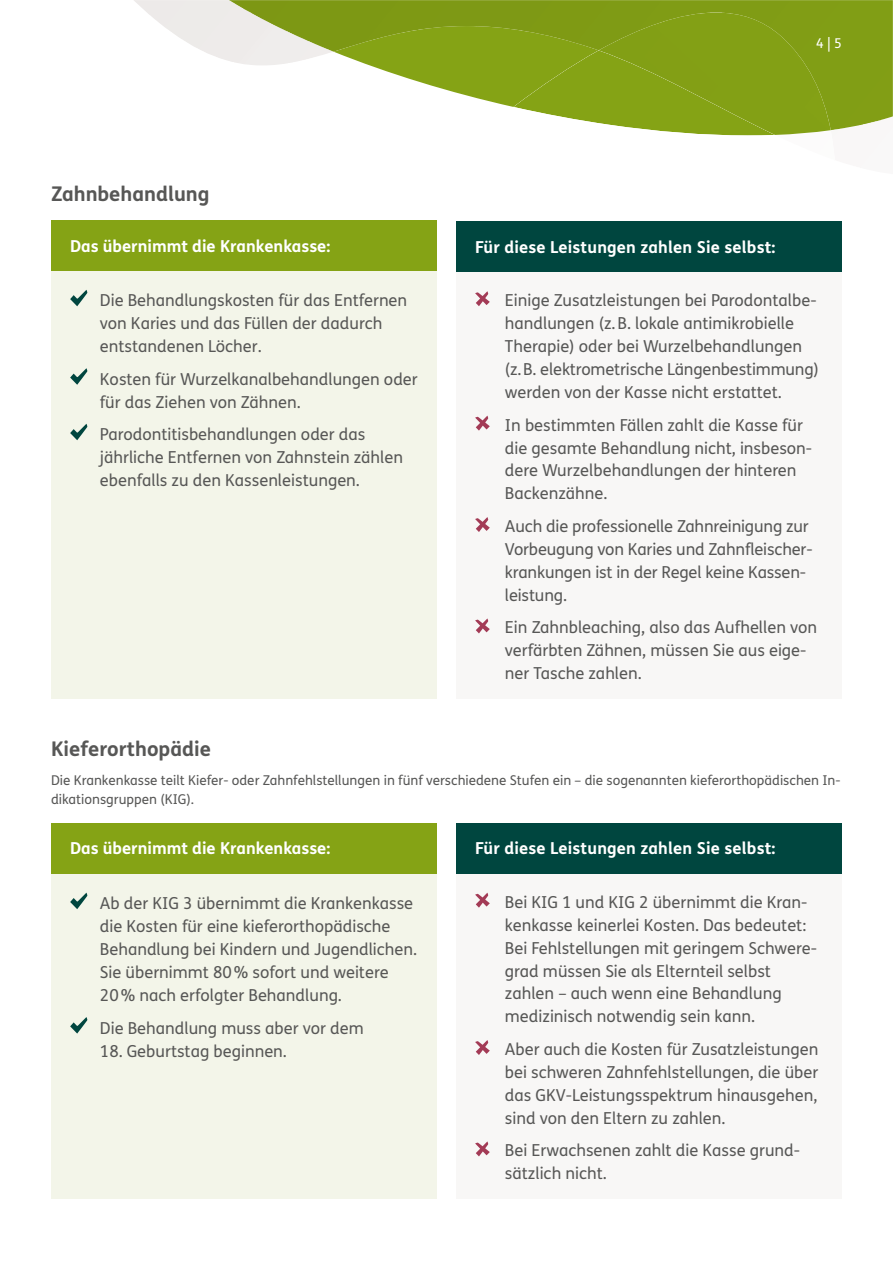
<style>
.page{position:relative;width:893px;height:1263px;background:#fff}
.page>*{position:absolute;margin:0;border:0;box-sizing:border-box;transform-origin:0 0}
.t1{font:700 20.25px "FS Me";color:#575756}
.t2{font:16.5px/23px "FS Me";color:#575756}
.t3{font:700 16.5px "FS Me";color:#fff}
.t4{font:13.5px/19.2px "FS Me";color:#575756}
.t5{font:13.5px "FS Me";color:#fff}
</style>
<div class="page">
<svg style="left:134px;top:0;width:95px;height:61px;fill:#eeebea"></svg>
<svg style="left:229px;top:0;width:664px;height:130px;fill:#819e15"></svg>
<svg style="left:334px;top:26px;width:502px;height:110px"></svg>
<div style="left:599px;top:13px;width:232px;height:122px;background:#83a015"></div>
<div style="left:51px;top:220px;width:386px;height:51px;background:#85a315"></div>
<div style="left:51px;top:271px;width:386px;height:427px;background:#f3f5e9"></div>
<svg style="left:70px;top:290px;width:18px;height:16px"></svg>
<svg style="left:70px;top:368px;width:18px;height:17px"></svg>
<svg style="left:70px;top:424px;width:18px;height:16px"></svg>
<div style="left:51px;top:823px;width:386px;height:50px;background:#85a315"></div>
<div style="left:51px;top:873px;width:386px;height:325px;background:#f3f5e9"></div>
<svg style="left:70px;top:892px;width:18px;height:17px"></svg>
<svg style="left:70px;top:1017px;width:18px;height:16px"></svg>
<div style="left:456px;top:221px;width:386px;height:51px;background:#00463f"></div>
<div style="left:456px;top:272px;width:386px;height:426px;background:#f8f7f6"></div>
<svg style="left:475px;top:291px;width:15px;height:15px"></svg>
<svg style="left:475px;top:415px;width:15px;height:16px"></svg>
<svg style="left:475px;top:517px;width:15px;height:15px"></svg>
<svg style="left:475px;top:618px;width:15px;height:15px"></svg>
<div style="left:456px;top:823px;width:386px;height:50px;background:#00463f"></div>
<div style="left:456px;top:873px;width:386px;height:325px;background:#f8f7f6"></div>
<svg style="left:475px;top:892px;width:15px;height:16px"></svg>
<svg style="left:475px;top:1040px;width:15px;height:15px"></svg>
<svg style="left:475px;top:1141px;width:15px;height:15px"></svg>
<p class="t1" style="left:51px;top:185px;width:160px">Zahnbehandlung</p>
<p class="t3" style="left:70px;top:239px;width:262px">Das übernimmt die Krankenkasse:</p>
<p class="t2" style="left:100px;top:290px;width:309px">Die Behandlungskosten für das Entfernen von Karies und das Füllen der dadurch entstandenen Löcher.</p>
<p class="t2" style="left:100px;top:368px;width:319px">Kosten für Wurzelkanalbehandlungen oder für das Ziehen von Zähnen.</p>
<p class="t2" style="left:100px;top:424px;width:305px">Parodontitisbehandlungen oder das jährliche Entfernen von Zahnstein zählen ebenfalls zu den Kassenleistungen.</p>
<p class="t1" style="left:51px;top:740px;width:161px">Kieferorthopädie</p>
<p class="t5" style="left:816px;top:36px;width:27px">4 | 5</p>
<p class="t3" style="left:475px;top:240px;width:302px">Für diese Leistungen zahlen Sie selbst:</p>
<p class="t2" style="left:505px;top:290px;width:316px">Einige Zusatzleistungen bei Parodontalbe&shy;handlungen (z. B. lokale antimikrobielle Therapie) oder bei Wurzelbehandlungen (z. B. elektrometrische Längenbestimmung) werden von der Kasse nicht erstattet.</p>
<p class="t2" style="left:505px;top:414px;width:309px">In bestimmten Fällen zahlt die Kasse für die gesamte Behandlung nicht, insbeson&shy;dere Wurzelbehandlungen der hinteren Backenzähne.</p>
<p class="t2" style="left:505px;top:516px;width:309px">Auch die professionelle Zahnreinigung zur Vorbeugung von Karies und Zahnfleischer&shy;krankungen ist in der Regel keine Kassen&shy;leistung.</p>
<p class="t2" style="left:505px;top:617px;width:314px">Ein Zahnbleaching, also das Aufhellen von verfärbten Zähnen, müssen Sie aus eige&shy;ner Tasche zahlen.</p>
<p class="t4" style="left:51px;top:771px;width:791px">Die Krankenkasse teilt Kiefer- oder Zahnfehlstellungen in fünf verschiedene Stufen ein – die sogenannten kieferorthopädischen In&shy;dikationsgruppen (KIG).</p>
<p class="t3" style="left:70px;top:842px;width:262px">Das übernimmt die Krankenkasse:</p>
<p class="t2" style="left:100px;top:893px;width:319px">Ab der KIG 3 übernimmt die Krankenkasse die Kosten für eine kieferorthopädische Behandlung bei Kindern und Jugendlichen.<br>Sie übernimmt 80 % sofort und weitere<br>20 % nach erfolgter Behandlung.</p>
<p class="t2" style="left:100px;top:1017px;width:265px">Die Behandlung muss aber vor dem</p>
<p class="t2" style="left:100px;top:1040px;width:188px">18. Geburtstag beginnen.</p>
<p class="t3" style="left:475px;top:842px;width:302px">Für diese Leistungen zahlen Sie selbst:</p>
<p class="t2" style="left:505px;top:891px;width:314px">Bei KIG 1 und KIG 2 übernimmt die Kran&shy;kenkasse keinerlei Kosten. Das bedeutet:<br>Bei Fehlstellungen mit geringem Schwere&shy;grad müssen Sie als Elternteil selbst zahlen – auch wenn eine Behandlung medizinisch notwendig sein kann.</p>
<p class="t2" style="left:505px;top:1038px;width:315px;text-align:justify">Aber auch die Kosten für Zusatzleistungen bei schweren Zahnfehlstellungen, die über das GKV-Leistungsspektrum hinausgehen, sind von den Eltern zu zahlen.</p>
<p class="t2" style="left:505px;top:1140px;width:297px">Bei Erwachsenen zahlt die Kasse grund&shy;sätzlich nicht.</p>
</div>
